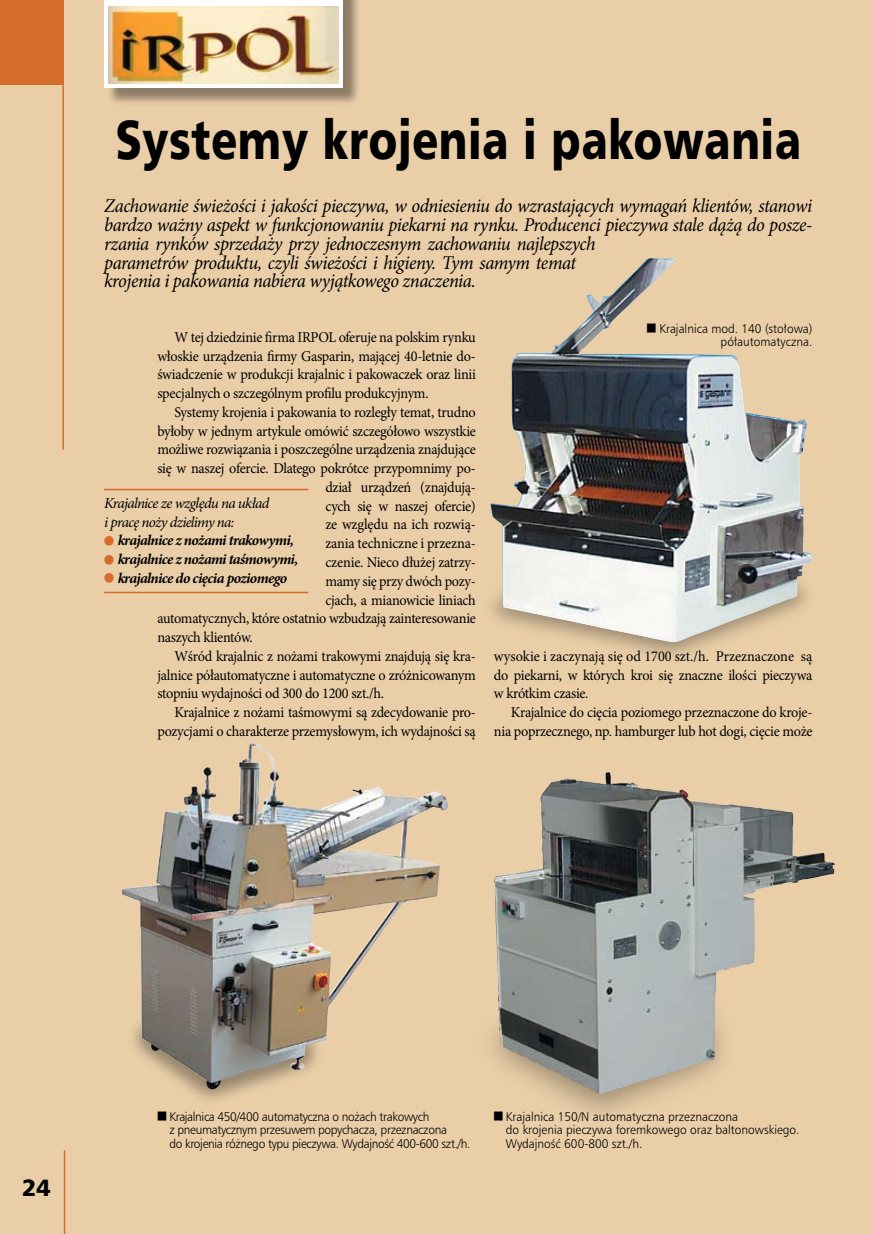
<style>
.page{position:relative;width:872px;height:1234px;background:#fff}
.page>*{position:absolute;margin:0;border:0;box-sizing:border-box;transform-origin:0 0}
.t1{font:52.5px "Humnst 777 Blk PL";letter-spacing:.01em;color:#000;scale:.8 1}
.t2{font:italic 19.5px/18.8px "Minion Pro";letter-spacing:-.025em;color:#000;scale:.95 1}
.t3{font:15px/18.8px "Minion Pro";letter-spacing:-.02em;color:#000;text-align:justify;scale:.95 1}
.t4{font:italic 700 15px "Minion Pro";letter-spacing:-.045em;color:#000}
.t5{font:italic 15px/18.8px "Minion Pro";letter-spacing:-.045em;color:#000}
.t6{font:12px/13.5px "Humnst 777 Lt PL";color:#000;text-align:right;scale:.95 1}
.t7{font:12px/13.5px "Humnst 777 Lt PL";letter-spacing:-.03em;color:#000;scale:.95 1}
.s1{color:#d66c2a}
</style>
<div class="page">
<div style="left:0;top:0;width:872px;height:1233px;background:#e9cea8"></div>
<div style="left:0;top:0;width:64px;height:85px;background:#d66c2a"></div>
<hr style="left:62px;top:0;width:2px;height:449px;background:#d66c2a">
<hr style="left:64px;top:1149px;width:1px;height:84px;background:#d66c2a">
<div style="left:480px;top:544px;width:339px;height:121px;background:#000;opacity:.35"></div>
<div style="left:475px;top:969px;width:264px;height:159px;background:#000;opacity:.35"></div>
<div style="left:126px;top:1011px;width:201px;height:97px;background:#000;opacity:.35"></div>
<img style="left:490px;top:258px;width:323px;height:384px">
<div style="left:106px;top:0;width:256px;height:108px;background:#000;opacity:.4"></div>
<div style="left:104px;top:0;width:238px;height:88px;background:#fff"></div>
<img style="left:108px;top:6px;width:230px;height:77px">
<hr style="left:104px;top:488px;width:204px;height:2px;background:#d66c2a">
<hr style="left:104px;top:591px;width:204px;height:2px;background:#d66c2a">
<img style="left:494px;top:802px;width:340px;height:292px">
<img style="left:123px;top:742px;width:325px;height:349px">
<h1 class="t1" style="left:115px;top:105px;width:858px">Systemy krojenia i pakowania</h1>
<p class="t2" style="left:104px;top:196px;width:747px">Zachowanie świeżości i jakości pieczywa, w odniesieniu do wzrastających wymagań klientów, stanowi bardzo ważny aspekt w funkcjonowaniu piekarni na rynku. Producenci pieczywa stale dążą do posze&shy;rzania rynków sprzedaży przy jednoczesnym zachowaniu najlepszych<br>parametrów produktu, czyli świeżości i higieny. Tym samym temat<br>krojenia i pakowania nabiera wyjątkowego znaczenia.</p>
<p class="t6" style="left:647px;top:321px;width:176px">■ Krajalnica mod. 140 (stołowa) półautomatyczna.</p>
<p class="t3" style="left:157px;top:327px;width:337px;text-indent:17px">W tej dziedzinie firma IRPOL oferuje na polskim rynku włoskie urządzenia firmy Gasparin, mającej 40-letnie do&shy;świadczenie w produkcji krajalnic i pakowaczek oraz linii specjalnych o szczególnym profilu produkcyjnym.</p>
<p class="t3" style="left:174px;top:402px;width:319px">Systemy krojenia i pakowania to rozległy temat, trudno</p>
<p class="t3" style="left:157px;top:421px;width:337px">byłoby w jednym artykule omówić szczegółowo wszystkie</p>
<p class="t3" style="left:157px;top:440px;width:337px">możliwe rozwiązania i poszczególne urządzenia znajdujące</p>
<p class="t3" style="left:157px;top:459px;width:337px">się w naszej ofercie. Dlatego pokrótce przypomnimy po-</p>
<p class="t3" style="left:325px;top:477px;width:160px">dział urządzeń (znajdują-</p>
<p class="t3" style="left:325px;top:496px;width:160px">cych się w naszej ofercie)</p>
<p class="t3" style="left:325px;top:515px;width:160px">ze względu na ich rozwią-</p>
<p class="t3" style="left:325px;top:534px;width:160px">zania techniczne i przezna-</p>
<p class="t3" style="left:325px;top:552px;width:160px">czenie. Nieco dłużej zatrzy-</p>
<p class="t3" style="left:325px;top:571px;width:160px">mamy się przy dwóch pozy-</p>
<p class="t3" style="left:325px;top:590px;width:160px">cjach, a mianowicie liniach</p>
<p class="t3" style="left:157px;top:609px;width:337px">automatycznych, które ostatnio wzbudzają zainteresowanie</p>
<p class="t3" style="left:157px;top:627px;width:102px">naszych klientów.</p>
<p class="t3" style="left:174px;top:646px;width:319px">Wśród krajalnic z nożami trakowymi znajdują się kra-</p>
<p class="t3" style="left:157px;top:665px;width:337px">jalnice półautomatyczne i automatyczne o zróżnicowanym</p>
<p class="t3" style="left:157px;top:684px;width:240px">stopniu wydajności od 300 do 1200 szt./h.</p>
<p class="t3" style="left:174px;top:702px;width:319px">Krajalnice z nożami taśmowymi są zdecydowanie pro-</p>
<p class="t3" style="left:157px;top:721px;width:337px">pozycjami o charakterze przemysłowym, ich wydajności są</p>
<p class="t5" style="left:104px;top:493px;width:167px">Krajalnice ze względu na układ i pracę noży dzielimy na:</p>
<p class="t4" style="left:104px;top:529px;width:191px"><span class="s1">●</span> krajalnice z nożami trakowymi,</p>
<p class="t4" style="left:104px;top:548px;width:196px"><span class="s1">●</span> krajalnice z nożami taśmowymi,</p>
<p class="t4" style="left:104px;top:567px;width:184px"><span class="s1">●</span> krajalnice do cięcia poziomego</p>
<p class="t3" style="left:494px;top:646px;width:337px">wysokie i zaczynają się od 1700 szt./h. Przeznaczone są do piekarni, w których kroi się znaczne ilości pieczywa w krótkim czasie.</p>
<p class="t3" style="left:494px;top:702px;width:337px;text-align:right">Krajalnice do cięcia poziomego przeznaczone do kroje&shy;nia poprzecznego, np. hamburger lub hot dogi, cięcie może</p>
<p class="t7" style="left:169px;top:1109px;width:318px;text-indent:-12px">■ Krajalnica 450/400 automatyczna o nożach trakowych<br>z pneumatycznym przesuwem popychacza, przeznaczona<br>do krojenia różnego typu pieczywa. Wydajność 400-600 szt./h.</p>
<p class="t6" style="left:506px;top:1109px;width:311px;text-align:left;text-indent:-12px">■ Krajalnica 150/N automatyczna przeznaczona<br>do krojenia pieczywa foremkowego oraz baltonowskiego.<br>Wydajność 600-800 szt./h.</p>
</div>
